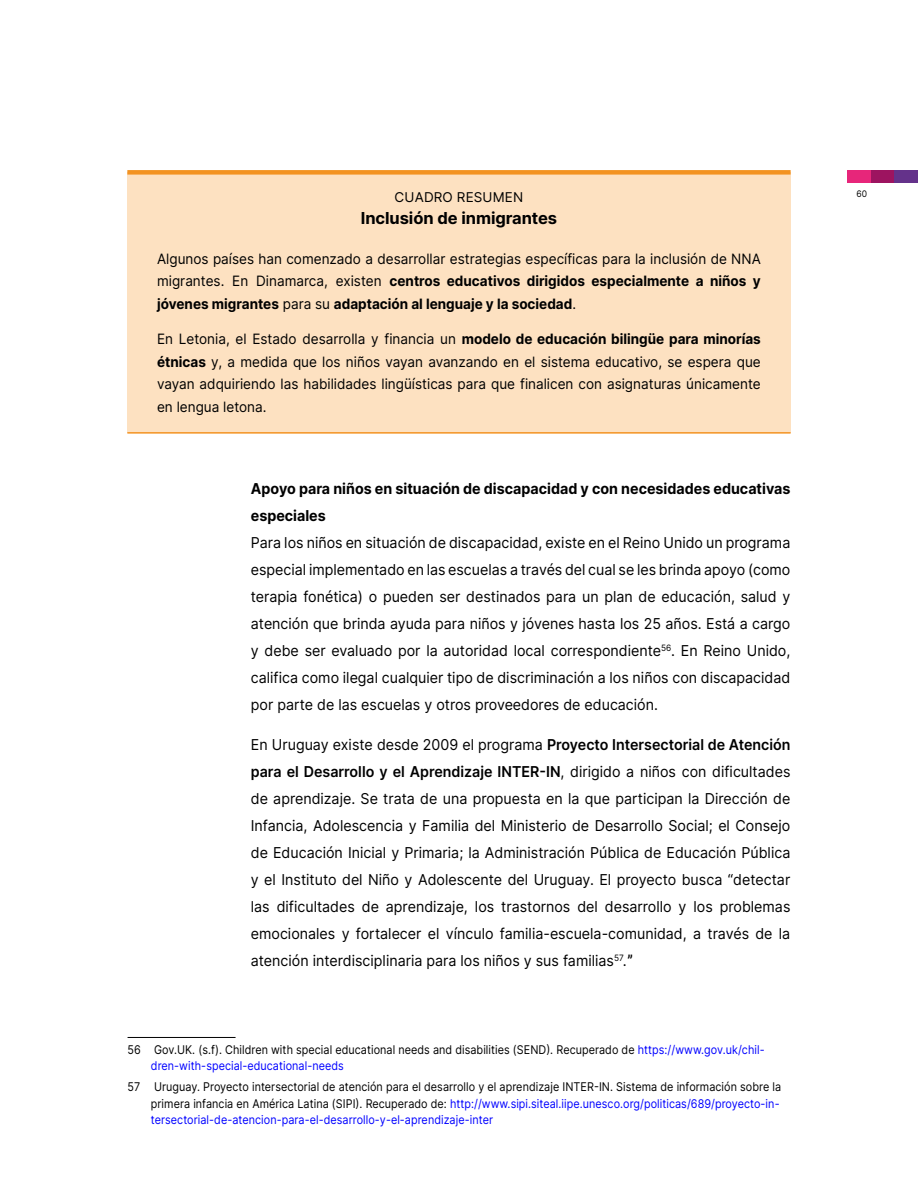
<style>
.page{position:relative;width:918px;height:1188px;background:#fff}
.page>*{position:absolute;margin:0;border:0;box-sizing:border-box;transform-origin:0 0}
.t1{font:700 16.5px "Inter";letter-spacing:-.005em;color:#000}
.t2{font:15px/27px "Inter";color:#000;text-align:justify;scale:.95 1}
.t3{font:700 15px/27px "Inter";color:#000;scale:.95 1}
.t4{font:14.25px/22.5px "Inter";color:#000;text-align:justify;scale:.95 1}
.t5{font:13.5px "Inter";letter-spacing:.01em;color:#000}
.t6{font:12px/16.5px "Inter";letter-spacing:.005em;color:#000;scale:.9 1}
.t7{font:9px "Inter";color:#000;scale:.95 1}
.s1{font-weight:700}
.s2{font-weight:600}
.s3{color:#00f}
</style>
<div class="page">
<div style="left:871px;top:170px;width:23px;height:13px;background:#9d1460"></div>
<div style="left:847px;top:170px;width:24px;height:13px;background:#e7267a"></div>
<div style="left:894px;top:170px;width:24px;height:13px;background:#64328a"></div>
<div style="left:127px;top:172px;width:664px;height:261px;background:#fde1c1"></div>
<hr style="left:127px;top:432px;width:664px;height:2px;background:#f39322">
<div style="left:127px;top:170px;width:664px;height:5px;background:#f39322"></div>
<hr style="left:128px;top:1037px;width:108px;height:1px;background:#000">
<p class="t5" style="left:395px;top:188px;width:130px">CUADRO RESUMEN</p>
<p class="t1" style="left:361px;top:206px;width:198px">Inclusión de inmigrantes</p>
<p class="t4" style="left:157px;top:247px;width:637px">Algunos países han comenzado a desarrollar estrategias específicas para la inclusión de NNA migrantes. En Dinamarca, existen <span class="s1">centros educativos dirigidos especialmente a niños y jóvenes migrantes</span> para su <span class="s1">adaptación al lenguaje y la sociedad</span>.</p>
<p class="t4" style="left:157px;top:327px;width:637px">En Letonia, el Estado desarrolla y financia un <span class="s1">modelo de educación bilingüe para minorías étnicas</span> y, a medida que los niños vayan avanzando en el sistema educativo, se espera que vayan adquiriendo las habilidades lingüísticas para que finalicen con asignaturas únicamente en lengua letona.</p>
<p class="t3" style="left:251px;top:475px;width:569px">Apoyo para niños en situación de discapacidad y con necesidades educativas especiales</p>
<p class="t2" style="left:251px;top:529px;width:569px">Para los niños en situación de discapacidad, existe en el Reino Unido un programa especial implementado en las escuelas a través del cual se les brinda apoyo (como terapia fonética) o pueden ser destinados para un plan de educación, salud y atención que brinda ayuda para niños y jóvenes hasta los 25 años. Está a cargo y debe ser evaluado por la autoridad local correspondiente<sup>56</sup>. En Reino Unido, califica como ilegal cualquier tipo de discriminación a los niños con discapacidad por parte de las escuelas y otros proveedores de educación.</p>
<p class="t2" style="left:251px;top:731px;width:570px">En Uruguay existe desde 2009 el programa <span class="s2">Proyecto Intersectorial de Atención para el Desarrollo y el Aprendizaje INTER-IN</span>, dirigido a niños con dificultades de aprendizaje. Se trata de una propuesta en la que participan la Dirección de Infancia, Adolescencia y Familia del Ministerio de Desarrollo Social; el Consejo de Educación Inicial y Primaria; la Administración Pública de Educación Pública y el Instituto del Niño y Adolescente del Uruguay. El proyecto busca “detectar las dificultades de aprendizaje, los trastornos del desarrollo y los problemas emocionales y fortalecer el vínculo familia-escuela-comunidad, a través de la atención interdisciplinaria para los niños y sus familias<sup>57</sup>.ˮ</p>
<p class="t6" style="left:151px;top:1041px;width:683px;text-indent:-23px">56 Gov.UK. (s.f). Children with special educational needs and disabilities (SEND). Recuperado de <span class="s3">https://www.gov.uk/chil&shy;dren-with-special-educational-needs</span></p>
<p class="t6" style="left:151px;top:1078px;width:702px;text-align:justify;text-indent:-23px">57 Uruguay. Proyecto intersectorial de atención para el desarrollo y el aprendizaje INTER-IN. Sistema de información sobre la primera infancia en América Latina (SIPI). Recuperado de: <span class="s3">http://www.sipi.siteal.iipe.unesco.org/politicas/689/proyecto-in&shy;tersectorial-de-atencion-para-el-desarrollo-y-el-aprendizaje-inter</span></p>
<p class="t7" style="left:857px;top:187px;width:13px">60</p>
</div>
